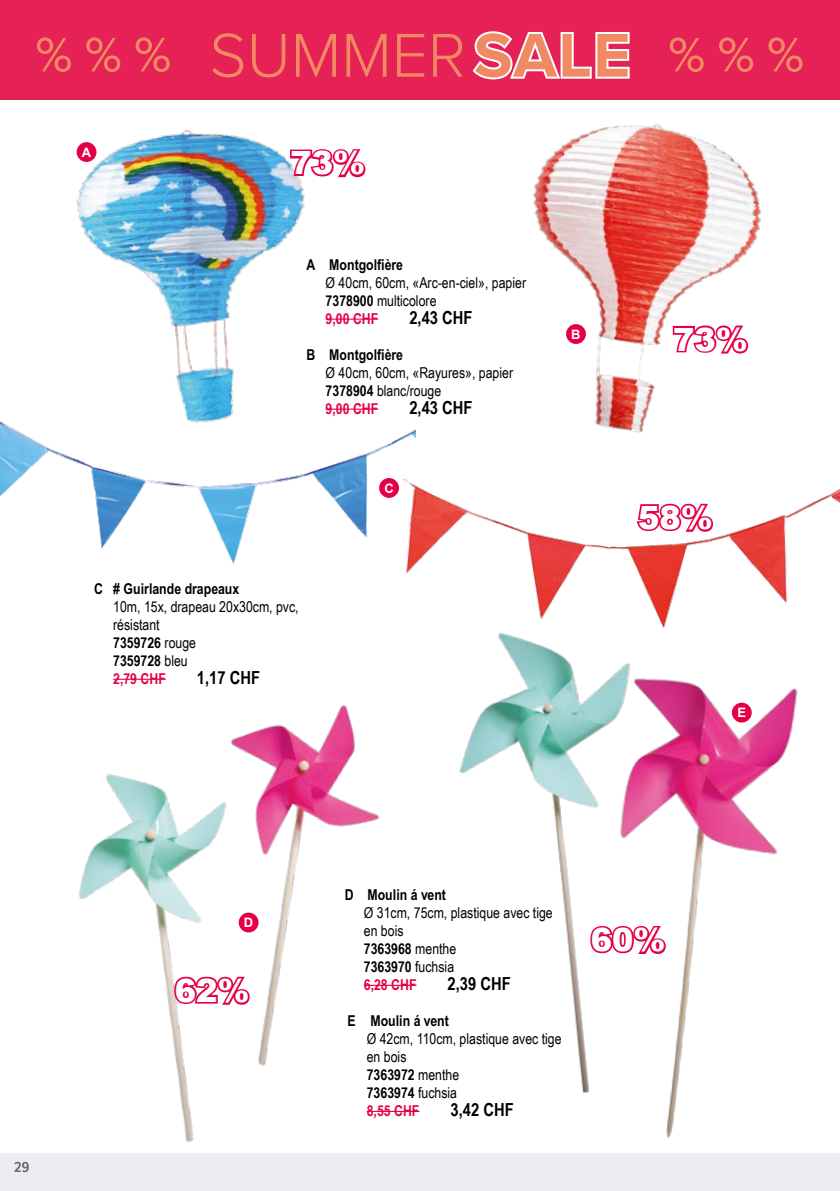
<style>
.page{position:relative;width:840px;height:1191px;background:#fff}
.page>*{position:absolute;margin:0;border:0;box-sizing:border-box;transform-origin:0 0}
.t1{font:300 64px "Proxima Nova";color:#f18a63}
.t2{font:900 32px "Arial";color:#fff}
.t3{font:700 18px "Arial Narrow";color:#000}
.t4{font:15px/18px "Arial Narrow";color:#000}
.t5{font:700 15px "Arial Narrow MT Std";color:#000}
.t6{font:500 15px "Proxima Nova Cond";color:#706f6f}
.t7{font:700 13px "Arial";color:#fff}
.s1{font-weight:700}
.s2{font-weight:700;color:#e50045}
</style>
<div class="page">
<div style="left:0;top:1152px;width:839px;height:39px;background:#ecedf0"></div>
<div style="left:0;top:0;width:839px;height:100px;background:#e52156"></div>
<svg style="left:472px;top:31px;width:158px;height:44px"></svg>
<svg style="left:719px;top:37px;width:33px;height:35px"></svg>
<svg style="left:768px;top:37px;width:34px;height:35px"></svg>
<svg style="left:669px;top:37px;width:34px;height:35px"></svg>
<svg style="left:86px;top:37px;width:34px;height:35px"></svg>
<svg style="left:135px;top:37px;width:35px;height:35px"></svg>
<svg style="left:37px;top:37px;width:34px;height:35px"></svg>
<img style="left:76px;top:130px;width:229px;height:287px">
<img style="left:477px;top:75px;width:284px;height:358px">
<img style="left:405px;top:485px;width:434px;height:129px">
<img style="left:0;top:417px;width:415px;height:151px">
<img style="left:78px;top:774px;width:116px;height:368px">
<img style="left:185px;top:705px;width:195px;height:374px">
<img style="left:459px;top:614px;width:209px;height:479px">
<img style="left:588px;top:667px;width:210px;height:471px">
<div style="left:77px;top:142px;width:19px;height:20px;background:#e50045;border-radius:50%"></div>
<div style="left:565px;top:324px;width:20px;height:20px;background:#e50045;border-radius:50%"></div>
<div style="left:379px;top:478px;width:20px;height:20px;background:#e50045;border-radius:50%"></div>
<div style="left:238px;top:912px;width:20px;height:20px;background:#e50045;border-radius:50%"></div>
<div style="left:731px;top:702px;width:20px;height:20px;background:#e50045;border-radius:50%"></div>
<hr style="left:325px;top:318px;width:53px;height:2px;background:#e50045">
<hr style="left:325px;top:408px;width:53px;height:2px;background:#e50045">
<hr style="left:113px;top:678px;width:53px;height:2px;background:#e50045">
<hr style="left:363px;top:984px;width:53px;height:2px;background:#e50045">
<hr style="left:366px;top:1110px;width:53px;height:2px;background:#e50045">
<svg style="left:288px;top:146px;width:78px;height:34px"></svg>
<svg style="left:670px;top:323px;width:80px;height:33px"></svg>
<svg style="left:634px;top:501px;width:81px;height:34px"></svg>
<svg style="left:172px;top:974px;width:80px;height:33px"></svg>
<svg style="left:587px;top:923px;width:81px;height:34px"></svg>
<p class="t7" style="left:82px;top:144px;width:11px">A</p>
<h1 class="t1" style="left:209px;top:8px;width:422px">SUMMER<span class="s1">SALE</span></h1>
<h2 class="t2" style="left:290px;top:145px;width:76px">73%</h2>
<p class="t5" style="left:306px;top:256px;width:98px">A Montgolfière</p>
<p class="t4" style="left:325px;top:273px;width:202px">Ø 40cm, 60cm, «Arc-en-ciel», papier<br><span class="s1">7378900</span> multicolore<br><span class="s2">9,00 CHF</span></p>
<p class="t3" style="left:409px;top:307px;width:65px">2,43 CHF</p>
<p class="t5" style="left:306px;top:346px;width:98px">B Montgolfière</p>
<p class="t4" style="left:325px;top:363px;width:189px">Ø 40cm, 60cm, «Rayures», papier<br><span class="s1">7378904</span> blanc/rouge<br><span class="s2">9,00 CHF</span></p>
<p class="t3" style="left:409px;top:397px;width:65px">2,43 CHF</p>
<p class="t7" style="left:384px;top:479px;width:11px">C</p>
<p class="t5" style="left:94px;top:580px;width:147px">C # Guirlande drapeaux</p>
<p class="t4" style="left:113px;top:597px;width:187px">10m, 15x, drapeau 20x30cm, pvc, résistant<br><span class="s1">7359726</span> rouge<br><span class="s1">7359728</span> bleu<br><span class="s2">2,79 CHF</span></p>
<p class="t3" style="left:197px;top:667px;width:65px">1,17 CHF</p>
<p class="t7" style="left:571px;top:326px;width:11px">B</p>
<h2 class="t2" style="left:672px;top:321px;width:76px">73%</h2>
<h2 class="t2" style="left:637px;top:499px;width:76px">58%</h2>
<p class="t7" style="left:737px;top:704px;width:10px">E</p>
<p class="t6" style="left:14px;top:1156px;width:17px">29</p>
<p class="t7" style="left:244px;top:914px;width:11px">D</p>
<h2 class="t2" style="left:175px;top:972px;width:76px">62%</h2>
<p class="t5" style="left:344px;top:886px;width:103px">D Moulin á vent</p>
<p class="t4" style="left:363px;top:903px;width:190px">Ø 31cm, 75cm, plastique avec tige en bois<br><span class="s1">7363968</span> menthe<br><span class="s1">7363970</span> fuchsia<br><span class="s2">6,28 CHF</span></p>
<p class="t3" style="left:447px;top:973px;width:65px">2,39 CHF</p>
<p class="t5" style="left:347px;top:1012px;width:103px">E Moulin á vent</p>
<p class="t4" style="left:366px;top:1029px;width:196px">Ø 42cm, 110cm, plastique avec tige en bois<br><span class="s1">7363972</span> menthe<br><span class="s1">7363974</span> fuchsia<br><span class="s2">8,55 CHF</span></p>
<p class="t3" style="left:450px;top:1099px;width:65px">3,42 CHF</p>
<h2 class="t2" style="left:590px;top:922px;width:76px">60%</h2>
</div>
